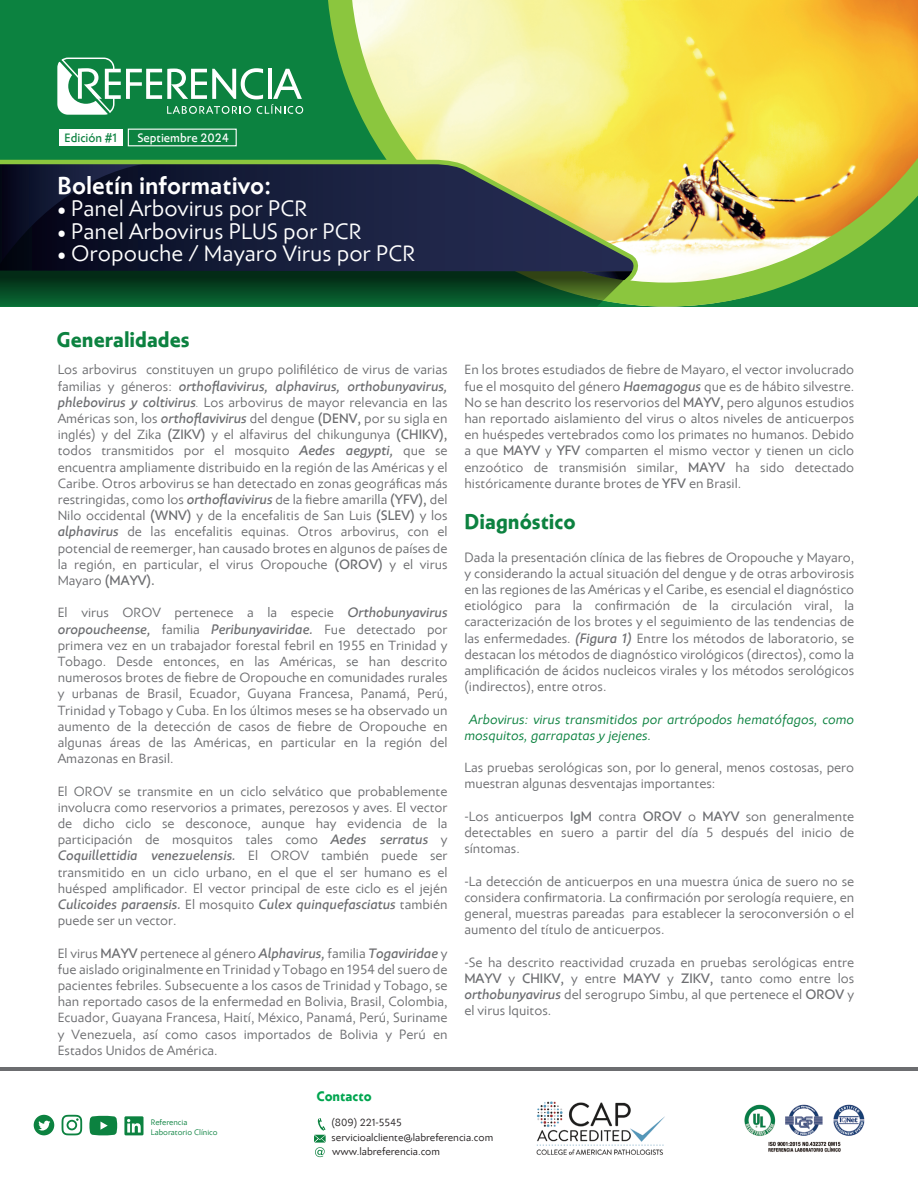
<style>
.page{position:relative;width:918px;height:1188px;background:#fff}
.page>*{position:absolute;margin:0;border:0;box-sizing:border-box;transform-origin:0 0}
.t1{font:500 24px "Carot Sans";color:#fff}
.t2{font:300 22.5px "Carot Sans";color:#fff}
.t3{font:700 21px "Carot Sans";color:#0c8240}
.t4{font:700 13.65px "Carot Sans";color:#00a54f}
.t5{font:300 13.5px/16.2px "Carot Sans";color:#6c6d70;text-align:justify}
.t6{font:italic 300 13.5px/16.2px "Carot Sans";color:#0c8240}
.t7{font:12px "Carot Sans";color:#fff}
.t8{font:12px "Carot Sans";color:#0c8240}
.t9{font:300 10.5px/14.7px "Carot Sans";color:#231f20}
.t10{font:300 8.1px/10.5px "Carot Sans";color:#0c8240}
.s1{font-weight:400;font-style:italic}
.s2{font-weight:200;font-style:italic}
.s3{font-weight:400}
</style>
<div class="page">
<hr style="left:0;top:1068px;width:918px;height:3px;background:#6c6d70">
<div style="left:0;top:0;width:918px;height:307px;background:#0c8240"></div>
<svg style="left:328px;top:0;width:590px;height:307px;background:#d5d167"></svg>
<img style="left:536px;top:1101px;width:329px;height:54px">
<svg style="left:62px;top:1115px;width:20px;height:20px"></svg>
<svg style="left:34px;top:1115px;width:20px;height:20px"></svg>
<svg style="left:124px;top:1116px;width:20px;height:19px"></svg>
<svg style="left:89px;top:1116px;width:28px;height:19px"></svg>
<svg style="left:314px;top:1118px;width:12px;height:39px"></svg>
<svg style="left:57px;top:58px;width:246px;height:57px"></svg>
<div style="left:128px;top:129px;width:109px;height:17px;border:1px solid #fff"></div>
<div style="left:59px;top:129px;width:63px;height:17px;background:#fff"></div>
<svg style="left:0;top:289px;width:634px;height:18px;background:#0e602d"></svg>
<svg style="left:0;top:158px;width:644px;height:131px;background:#333e3b"></svg>
<p class="t8" style="left:65px;top:130px;width:54px">Edición #1</p>
<p class="t7" style="left:137px;top:130px;width:93px">Septiembre 2024</p>
<h1 class="t1" style="left:58px;top:171px;width:216px">Boletín informativo:</h1>
<h2 class="t2" style="left:58px;top:196px;width:251px">• Panel Arbovirus por PCR</h2>
<h2 class="t2" style="left:58px;top:218px;width:306px">• Panel Arbovirus PLUS por PCR</h2>
<h2 class="t2" style="left:58px;top:241px;width:359px">• Oropouche / Mayaro Virus por PCR</h2>
<p class="t7" style="left:88px;top:222px;width:237px">LDT_Oropouche - Mayaro &amp; Panel Arbovirus</p>
<h3 class="t3" style="left:57px;top:326px;width:135px">Generalidades</h3>
<p class="t5" style="left:58px;top:362px;width:391px">Los arbovirus constituyen un grupo polifilético de virus de varias familias y géneros: <span class="s1">orthoflavivirus, alphavirus, orthobunyavirus, phlebovirus y coltivirus</span><span class="s2">.</span> Los arbovirus de mayor relevancia en las Américas son, los <span class="s1">orthoflavivirus</span> del dengue <span class="s3">(DENV,</span> por su sigla en inglés) y del Zika <span class="s3">(ZIKV)</span> y el alfavirus del chikungunya <span class="s3">(CHIKV), </span>todos transmitidos por el mosquito <span class="s1">Aedes aegypti,</span> que se encuentra ampliamente distribuido en la región de las Américas y el Caribe. Otros arbovirus se han detectado en zonas geográficas más restringidas, como los <span class="s1">orthoflavivirus</span> de la fiebre amarilla <span class="s3">(YFV),</span> del Nilo occidental <span class="s3">(WNV)</span> y de la encefalitis de San Luis <span class="s3">(SLEV)</span> y los <span class="s1">alphavirus</span> de las encefalitis equinas. Otros arbovirus, con el potencial de reemerger, han causado brotes en algunos de países de la región, en particular, el virus Oropouche <span class="s3">(OROV)</span> y el virus Mayaro <span class="s3">(MAYV).</span></p>
<p class="t5" style="left:58px;top:605px;width:391px">El virus OROV pertenece a la especie <span class="s1">Orthobunyavirus oropoucheense,</span> familia <span class="s1">Peribunyaviridae.</span> Fue detectado por primera vez en un trabajador forestal febril en 1955 en Trinidad y Tobago. Desde entonces, en las Américas, se han descrito numerosos brotes de fiebre de Oropouche en comunidades rurales y urbanas de Brasil, Ecuador, Guyana Francesa, Panamá, Perú, Trinidad y Tobago y Cuba. En los últimos meses se ha observado un aumento de la detección de casos de fiebre de Oropouche en algunas áreas de las Américas, en particular en la región del Amazonas en Brasil.</p>
<p class="t5" style="left:58px;top:783px;width:391px">El OROV se transmite en un ciclo selvático que probablemente involucra como reservorios a primates, perezosos y aves. El vector de dicho ciclo se desconoce, aunque hay evidencia de la participación de mosquitos tales como <span class="s1">Aedes serratus</span> y <span class="s1">Coquillettidia venezuelensis.</span> El OROV también puede ser transmitido en un ciclo urbano, en el que el ser humano es el huésped amplificador. El vector principal de este ciclo es el jején <span class="s1">Culicoides paraensis.</span> El mosquito <span class="s1">Culex quinquefasciatus</span> también puede ser un vector.</p>
<p class="t5" style="left:58px;top:945px;width:391px">El virus <span class="s3">MAYV</span> pertenece al género <span class="s1">Alphavirus,</span> familia <span class="s1">Togaviridae</span> y fue aislado originalmente en Trinidad y Tobago en 1954 del suero de pacientes febriles. Subsecuente a los casos de Trinidad y Tobago, se han reportado casos de la enfermedad en Bolivia, Brasil, Colombia, Ecuador, Guayana Francesa, Haití, México, Panamá, Perú, Suriname y Venezuela, así como casos importados de Bolivia y Perú en Estados Unidos de América.</p>
<p class="t4" style="left:316px;top:1088px;width:57px">Contacto</p>
<p class="t5" style="left:464px;top:362px;width:391px">En los brotes estudiados de fiebre de Mayaro, el vector involucrado fue el mosquito del género <span class="s1">Haemagogus</span> que es de hábito silvestre.<br>No se han descrito los reservorios del <span class="s3">MAYV,</span> pero algunos estudios han reportado aislamiento del virus o altos niveles de anticuerpos en huéspedes vertebrados como los primates no humanos. Debido a que <span class="s3">MAYV</span> y <span class="s3">YFV</span> comparten el mismo vector y tienen un ciclo enzoótico de transmisión similar, <span class="s3">MAYV</span> ha sido detectado históricamente durante brotes de <span class="s3">YFV</span> en Brasil.</p>
<h3 class="t3" style="left:464px;top:509px;width:113px">Diagnóstico</h3>
<p class="t5" style="left:464px;top:549px;width:391px">Dada la presentación clínica de las fiebres de Oropouche y Mayaro, y considerando la actual situación del dengue y de otras arbovirosis en las regiones de las Américas y el Caribe, es esencial el diagnóstico etiológico para la confirmación de la circulación viral, la caracterización de los brotes y el seguimiento de las tendencias de las enfermedades. <span class="s1">(Figura 1)</span> Entre los métodos de laboratorio, se destacan los métodos de diagnóstico virológicos (directos), como la amplificación de ácidos nucleicos virales y los métodos serológicos (indirectos), entre otros.</p>
<p class="t6" style="left:464px;top:711px;width:391px;text-indent:5px">Arbovirus: virus transmitidos por artrópodos hematófagos, como mosquitos, garrapatas y jejenes.</p>
<p class="t5" style="left:464px;top:760px;width:391px">Las pruebas serológicas son, por lo general, menos costosas, pero muestran algunas desventajas importantes:</p>
<p class="t5" style="left:464px;top:809px;width:391px">-Los anticuerpos <span class="s3">IgM</span> contra <span class="s3">OROV</span> o <span class="s3">MAYV</span> son generalmente detectables en suero a partir del día 5 después del inicio de síntomas.</p>
<p class="t5" style="left:464px;top:873px;width:391px">-La detección de anticuerpos en una muestra única de suero no se considera confirmatoria. La confirmación por serología requiere, en general, muestras pareadas para establecer la seroconversión o el aumento del título de anticuerpos.</p>
<p class="t5" style="left:464px;top:954px;width:391px">-Se ha descrito reactividad cruzada en pruebas serológicas entre <span class="s3">MAYV</span> y <span class="s3">CHIKV,</span> y entre <span class="s3">MAYV</span> y <span class="s3">ZIKV,</span> tanto como entre los <span class="s1">orthobunyavirus</span> del serogrupo Simbu, al que pertenece el <span class="s3">OROV</span> y el virus Iquitos.</p>
<p class="t10" style="left:151px;top:1117px;width:68px">Referencia<br>Laboratorio Clínico</p>
<p class="t9" style="left:331px;top:1116px;width:163px">(809) 221-5545 servicioalcliente@labreferencia.com www.labreferencia.com</p>
</div>
